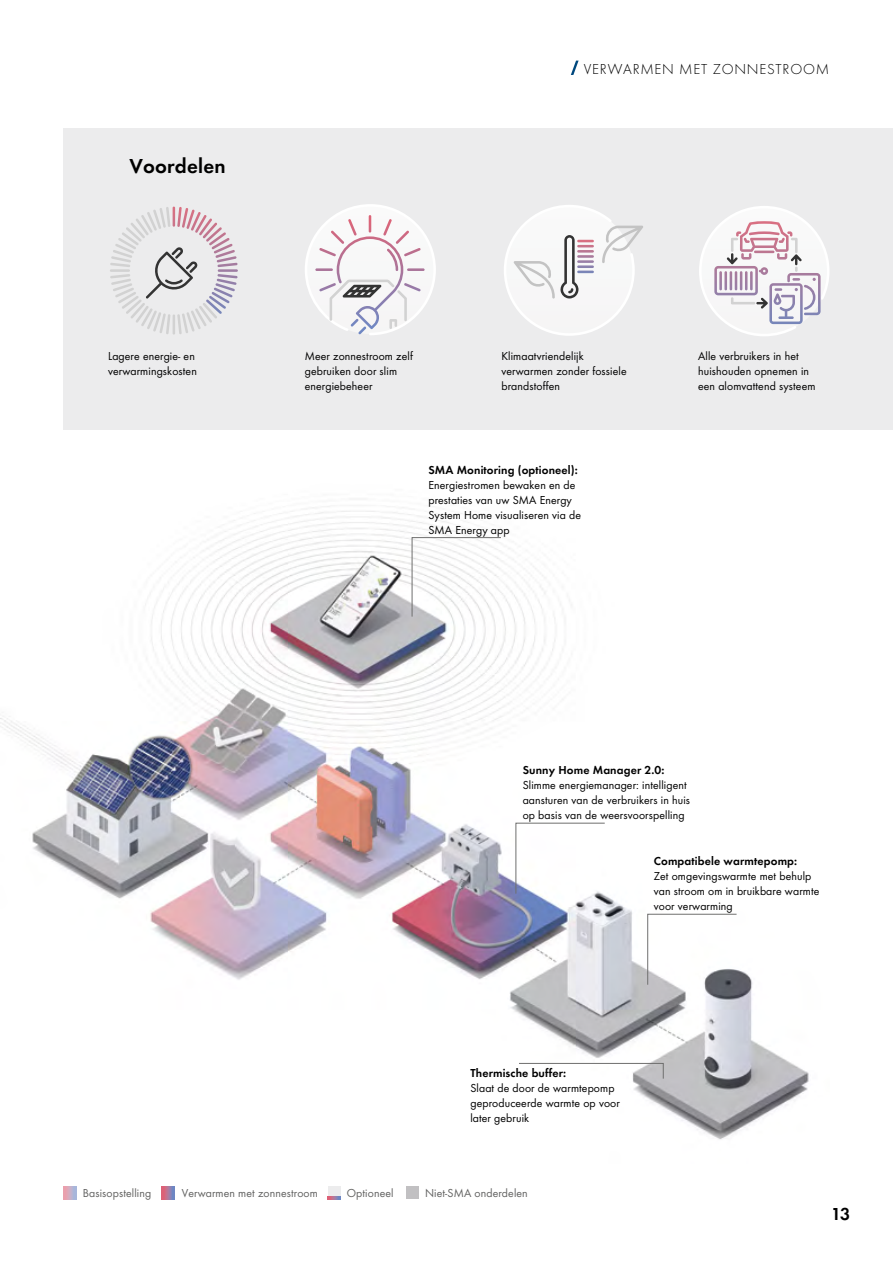
<style>
.page{position:relative;width:893px;height:1263px;background:#fff}
.page>*{position:absolute;margin:0;border:0;box-sizing:border-box;transform-origin:0 0}
.t1{font:600 21px "SMA Futura Global";letter-spacing:.01em;color:#000}
.t2{font:600 18px "SMA Futura Global";color:#000}
.t3{font:15px "SMA Futura Global Light";letter-spacing:.05em;color:#000}
.t4{font:12px/15px "SMA Futura Global";letter-spacing:.01em;color:#000}
.t5{font:600 12px "SMA Futura Global";letter-spacing:.01em;color:#000}
.t6{font:12px "SMA Futura Global";letter-spacing:.01em;color:#636362}
</style>
<div class="page">
<div style="left:64px;top:128px;width:829px;height:301px;background:#ececed"></div>
<svg style="left:571px;top:61px;width:8px;height:14px"></svg>
<svg style="left:305px;top:204px;width:131px;height:131px"></svg>
<hr style="left:173px;top:314px;width:2px;height:21px;background:#d2d2d2">
<svg style="left:110px;top:207px;width:128px;height:127px"></svg>
<svg style="left:504px;top:205px;width:139px;height:131px"></svg>
<svg style="left:699px;top:206px;width:130px;height:130px"></svg>
<img style="left:0;top:506px;width:809px;height:634px">
<svg style="left:162px;top:1186px;width:13px;height:13px"></svg>
<div style="left:328px;top:1186px;width:13px;height:13px;background:#ececed"></div>
<svg style="left:64px;top:1186px;width:13px;height:13px"></svg>
<svg style="left:328px;top:1196px;width:13px;height:3px"></svg>
<div style="left:406px;top:1186px;width:13px;height:13px;background:#c1c0c2"></div>
<svg style="left:411px;top:537px;width:90px;height:80px"></svg>
<svg style="left:515px;top:822px;width:90px;height:72px"></svg>
<svg style="left:647px;top:914px;width:90px;height:71px"></svg>
<svg style="left:518px;top:1063px;width:146px;height:16px"></svg>
<h1 class="t1" style="left:129px;top:154px;width:98px">Voordelen</h1>
<p class="t3" style="left:584px;top:60px;width:247px">VERWARMEN MET ZONNESTROOM</p>
<p class="t4" style="left:108px;top:348px;width:90px">Lagere energie- en verwarmingskosten</p>
<p class="t4" style="left:305px;top:348px;width:110px">Meer zonnestroom zelf gebruiken door slim energiebeheer</p>
<p class="t4" style="left:501px;top:348px;width:127px">Klimaatvriendelijk verwarmen zonder fossiele brandstoffen</p>
<p class="t4" style="left:698px;top:348px;width:119px">Alle verbruikers in het huishouden opnemen in een alomvattend systeem</p>
<p class="t5" style="left:428px;top:463px;width:151px">SMA Monitoring (optioneel):</p>
<p class="t4" style="left:428px;top:477px;width:154px">Energiestromen bewaken en de prestaties van uw SMA Energy<br>System Home visualiseren via de<br>SMA Energy app</p>
<p class="t5" style="left:523px;top:763px;width:143px">Sunny Home Manager 2.0:</p>
<p class="t4" style="left:523px;top:778px;width:169px">Slimme energiemanager: intelligent aansturen van de verbruikers in huis op basis van de weersvoorspelling</p>
<p class="t5" style="left:654px;top:854px;width:145px">Compatibele warmtepomp:</p>
<p class="t4" style="left:654px;top:868px;width:167px">Zet omgevingswarmte met behulp van stroom om in bruikbare warmte voor verwarming</p>
<p class="t5" style="left:470px;top:1066px;width:97px">Thermische buffer:</p>
<p class="t4" style="left:470px;top:1081px;width:151px">Slaat de door de warmtepomp geproduceerde warmte op voor later gebruik</p>
<p class="t6" style="left:83px;top:1186px;width:70px">Basisopstelling</p>
<p class="t6" style="left:182px;top:1186px;width:138px">Verwarmen met zonnestroom</p>
<p class="t6" style="left:347px;top:1186px;width:48px">Optioneel</p>
<p class="t6" style="left:425px;top:1186px;width:104px">Niet-SMA onderdelen</p>
<h2 class="t2" style="left:831px;top:1204px;width:21px">13</h2>
</div>
